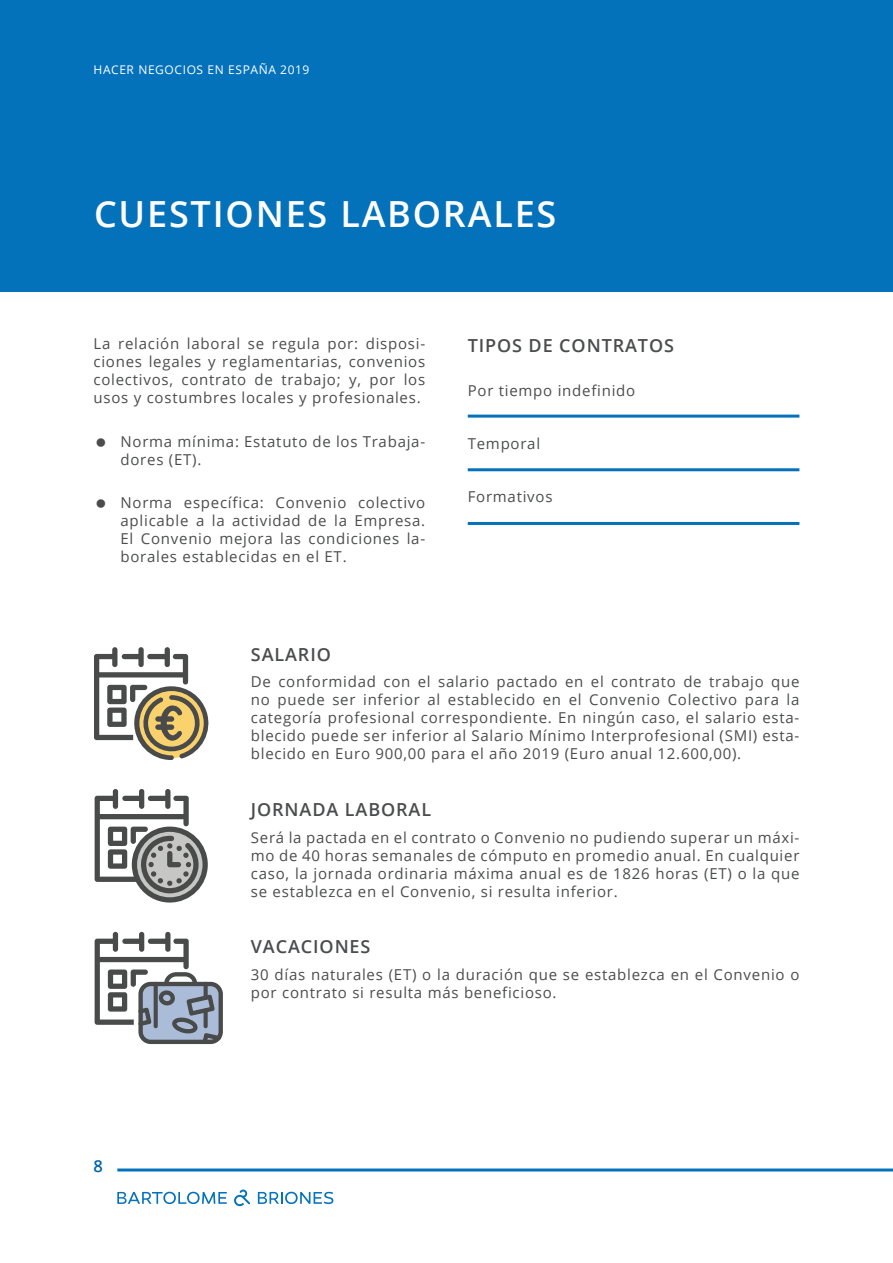
<style>
.page{position:relative;width:893px;height:1263px;background:#fff}
.page>*{position:absolute;margin:0;border:0;box-sizing:border-box;transform-origin:0 0}
.t1{font:600 36px "Open Sans";letter-spacing:.05em;color:#fff}
.t2{font:600 18px "Open Sans";letter-spacing:.05em;color:#4b4c4d}
.t3{font:600 16.5px "Open Sans";color:#0163a7}
.t4{font:15px/18px "Open Sans";letter-spacing:.05em;color:#4b4c4d;text-align:justify}
.t5{font:12px "Open Sans";letter-spacing:.05em;color:#fff}
</style>
<div class="page">
<hr style="left:117px;top:1168px;width:776px;height:3px;background:#0372bb">
<svg style="left:117px;top:1192px;width:110px;height:12px"></svg>
<svg style="left:258px;top:1192px;width:75px;height:12px"></svg>
<svg style="left:234px;top:1189px;width:16px;height:17px"></svg>
<div style="left:0;top:0;width:893px;height:291px;background:#0372bb"></div>
<svg style="left:94px;top:647px;width:115px;height:113px"></svg>
<svg style="left:95px;top:932px;width:128px;height:113px"></svg>
<svg style="left:95px;top:789px;width:113px;height:113px"></svg>
<hr style="left:468px;top:415px;width:331px;height:3px;background:#0372bb">
<hr style="left:468px;top:468px;width:331px;height:3px;background:#0372bb">
<hr style="left:468px;top:522px;width:331px;height:3px;background:#0372bb">
<p class="t5" style="left:94px;top:62px;width:217px">HACER NEGOCIOS EN ESPAÑA 2019</p>
<h1 class="t1" style="left:94px;top:189px;width:464px">CUESTIONES LABORALES</h1>
<p class="t4" style="left:94px;top:335px;width:333px">La relación laboral se regula por: disposi&shy;ciones legales y reglamentarias, convenios colectivos, contrato de trabajo; y, por los usos y costumbres locales y profesionales.</p>
<p class="t4" style="left:121px;top:432px;width:306px">Norma mínima: Estatuto de los Trabaja&shy;dores (ET).</p>
<p class="t4" style="left:121px;top:494px;width:306px">Norma específica: Convenio colectivo aplicable a la actividad de la Empresa.<br>El Convenio mejora las condiciones la&shy;borales establecidas en el ET.</p>
<p class="t2" style="left:468px;top:333px;width:208px">TIPOS DE CONTRATOS</p>
<p class="t4" style="left:468px;top:381px;width:169px">Por tiempo indefinido</p>
<p class="t4" style="left:468px;top:434px;width:74px">Temporal</p>
<p class="t4" style="left:468px;top:487px;width:86px">Formativos</p>
<p class="t2" style="left:251px;top:642px;width:82px">SALARIO</p>
<p class="t4" style="left:251px;top:673px;width:550px">De conformidad con el salario pactado en el contrato de trabajo que no puede ser inferior al establecido en el Convenio Colectivo para la categoría profesional correspondiente. En ningún caso, el salario esta&shy;blecido puede ser inferior al Salario Mínimo Interprofesional (SMI) esta&shy;blecido en Euro 900,00 para el año 2019 (Euro anual 12.600,00).</p>
<p class="t2" style="left:251px;top:797px;width:182px">JORNADA LABORAL</p>
<p class="t4" style="left:251px;top:828px;width:550px">Será la pactada en el contrato o Convenio no pudiendo superar un máxi&shy;mo de 40 horas semanales de cómputo en promedio anual. En cualquier caso, la jornada ordinaria máxima anual es de 1826 horas (ET) o la que se establezca en el Convenio, si resulta inferior.</p>
<p class="t3" style="left:94px;top:1154px;width:11px">8</p>
<p class="t2" style="left:251px;top:934px;width:121px">VACACIONES</p>
<p class="t4" style="left:251px;top:965px;width:550px">30 días naturales (ET) o la duración que se establezca en el Convenio o por contrato si resulta más beneficioso.</p>
</div>
